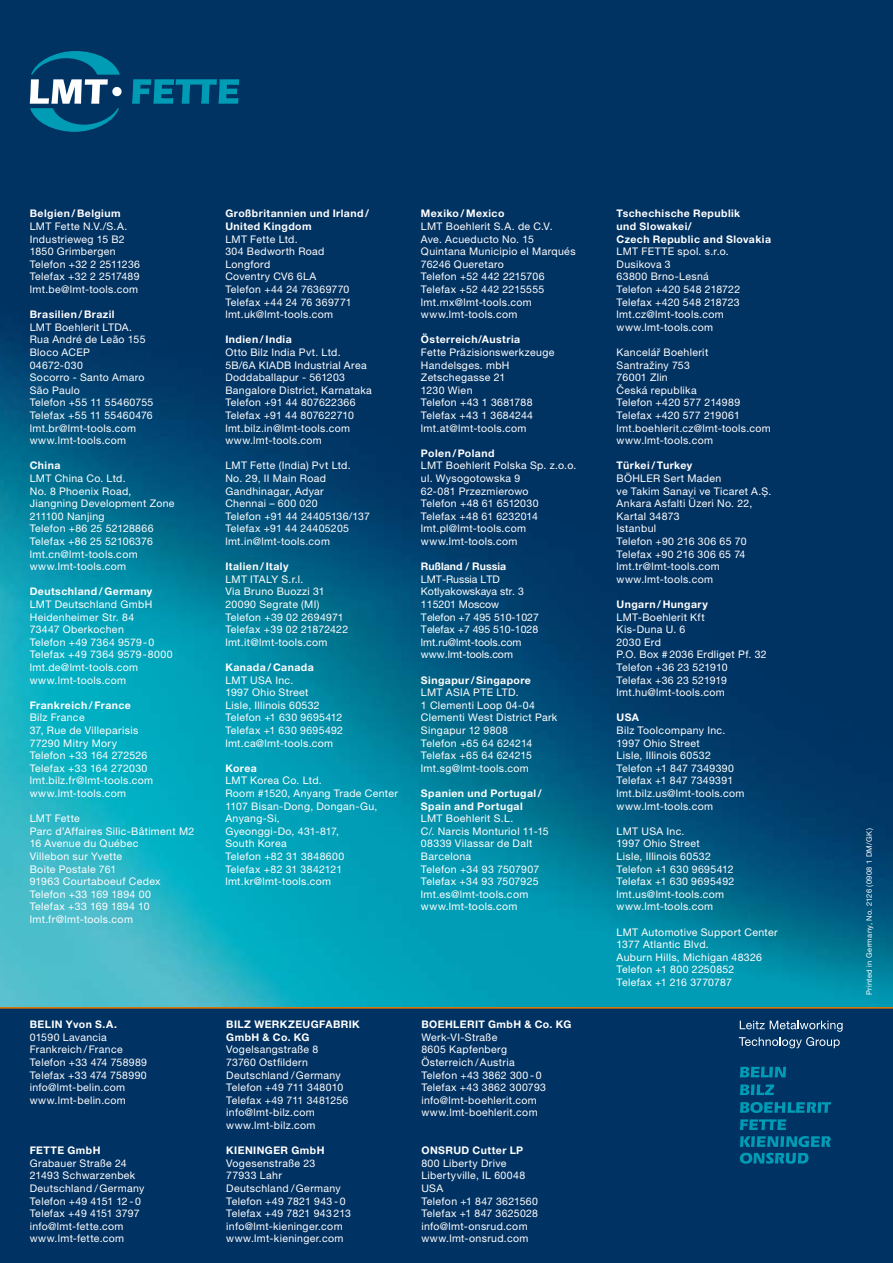
<style>
.page{position:relative;width:893px;height:1263px;background:#fff}
.page>*{position:absolute;margin:0;border:0;box-sizing:border-box;transform-origin:0 0}
.t1{font:10.5px/12.6px "Helvetica Neue LT Pro";letter-spacing:.03em;color:#fff}
.t2{font:700 10.5px/12.6px "Helvetica Neue LT Pro";letter-spacing:.04em;color:#fff}
.t3{font:10.5px/12.6px "Helvetica Neue LT Pro";color:#fff}
.t4{font:700 10.5px "Helvetica Neue LT Pro";color:#fff}
.t5{font:7.5px "Helvetica Neue LT Pro";letter-spacing:.05em;color:#fff}
</style>
<div class="page">
<img style="left:0;top:0;width:893px;height:1007px">
<div style="left:0;top:1008px;width:893px;height:255px;background:#003263"></div>
<hr style="left:0;top:1007px;width:893px;height:1px;background:#ef7c00">
<svg style="left:740px;top:1067px;width:46px;height:10px"></svg>
<svg style="left:740px;top:1084px;width:34px;height:11px"></svg>
<svg style="left:740px;top:1102px;width:91px;height:11px"></svg>
<svg style="left:740px;top:1119px;width:46px;height:11px"></svg>
<svg style="left:740px;top:1136px;width:91px;height:11px"></svg>
<svg style="left:740px;top:1153px;width:68px;height:11px"></svg>
<svg style="left:739px;top:1020px;width:104px;height:28px"></svg>
<svg style="left:30px;top:51px;width:90px;height:81px;background:#27688b"></svg>
<svg style="left:132px;top:79px;width:107px;height:25px;background:#006e91"></svg>
<p class="t2" style="left:30px;top:207px;width:92px">Belgien / Belgium</p>
<p class="t1" style="left:30px;top:220px;width:112px">LMT Fette N.V./S.A.<br>Industrieweg 15 B2<br>1850 Grimbergen<br>Telefon +32 2 2511236<br>Telefax +32 2 2517489 lmt.be@lmt-tools.com</p>
<p class="t2" style="left:30px;top:308px;width:86px">Brasilien / Brazil</p>
<p class="t1" style="left:30px;top:321px;width:125px">LMT Boehlerit LTDA.<br>Rua André de Leão 155<br>Bloco ACEP<br>04672-030<br>Socorro - Santo Amaro<br>São Paulo<br>Telefon +55 11 55460755<br>Telefax +55 11 55460476 lmt.br@lmt-tools.com www.lmt-tools.com</p>
<p class="t2" style="left:30px;top:459px;width:32px">China</p>
<p class="t1" style="left:30px;top:472px;width:146px">LMT China Co. Ltd.<br>No. 8 Phoenix Road,<br>Jiangning Development Zone<br>211100 Nanjing<br>Telefon +86 25 52128866<br>Telefax +86 25 52106376 lmt.cn@lmt-tools.com www.lmt-tools.com</p>
<p class="t2" style="left:30px;top:585px;width:124px">Deutschland / Germany</p>
<p class="t1" style="left:30px;top:598px;width:144px">LMT Deutschland GmbH<br>Heidenheimer Str. 84<br>73447 Oberkochen<br>Telefon +49 7364 9579-0<br>Telefax +49 7364 9579-8000 lmt.de@lmt-tools.com www.lmt-tools.com</p>
<p class="t2" style="left:30px;top:698px;width:103px">Frankreich/ France</p>
<p class="t1" style="left:30px;top:711px;width:125px">Bilz France<br>37, Rue de Villeparisis<br>77290 Mitry Mory<br>Telefon +33 164 272526<br>Telefax +33 164 272030 lmt.bilz.fr@lmt-tools.com www.lmt-tools.com</p>
<p class="t1" style="left:30px;top:812px;width:166px">LMT Fette<br>Parc d’Affaires Silic-Bâtiment M2<br>16 Avenue du Québec<br>Villebon sur Yvette<br>Boite Postale 761<br>91963 Courtaboeuf Cedex<br>Telefon +33 169 1894 00<br>Telefax +33 169 1894 10 lmt.fr@lmt-tools.com</p>
<p class="t2" style="left:225px;top:207px;width:145px">Großbritannien und Irland /<br>United Kingdom</p>
<p class="t1" style="left:225px;top:232px;width:128px">LMT Fette Ltd.<br>304 Bedworth Road<br>Longford<br>Coventry CV6 6LA<br>Telefon +44 24 76369770<br>Telefax +44 24 76 369771 lmt.uk@lmt-tools.com</p>
<p class="t2" style="left:225px;top:333px;width:68px">Indien /India</p>
<p class="t1" style="left:225px;top:346px;width:148px">Otto Bilz India Pvt. Ltd.<br>5B/6A KIADB Industrial Area<br>Doddaballapur - 561203<br>Bangalore District, Karnataka<br>Telefon +91 44 807622366<br>Telefax +91 44 807622710 lmt.bilz.in@lmt-tools.com www.lmt-tools.com</p>
<p class="t1" style="left:225px;top:459px;width:146px">LMT Fette (India) Pvt Ltd.<br>No. 29, II Main Road<br>Gandhinagar, Adyar<br>Chennai – 600 020<br>Telefon +91 44 24405136/137<br>Telefax +91 44 24405205 lmt.in@lmt-tools.com</p>
<p class="t2" style="left:225px;top:560px;width:65px">Italien /Italy</p>
<p class="t1" style="left:225px;top:573px;width:124px">LMT ITALY S.r.l.<br>Via Bruno Buozzi 31<br>20090 Segrate (MI)<br>Telefon +39 02 2694971<br>Telefax +39 02 21872422 lmt.it@lmt-tools.com</p>
<p class="t2" style="left:225px;top:661px;width:90px">Kanada / Canada</p>
<p class="t1" style="left:225px;top:673px;width:119px">LMT USA Inc.<br>1997 Ohio Street<br>Lisle, Illinois 60532<br>Telefon +1 630 9695412<br>Telefax +1 630 9695492 lmt.ca@lmt-tools.com</p>
<p class="t2" style="left:225px;top:761px;width:33px">Korea</p>
<p class="t1" style="left:225px;top:774px;width:174px">LMT Korea Co. Ltd.<br>Room #1520, Anyang Trade Center<br>1107 Bisan-Dong, Dongan-Gu,<br>Anyang-Si,<br>Gyeonggi-Do, 431-817,<br>South Korea<br>Telefon +82 31 3848600<br>Telefax +82 31 3842121 lmt.kr@lmt-tools.com</p>
<p class="t2" style="left:421px;top:207px;width:85px">Mexiko / Mexico</p>
<p class="t1" style="left:421px;top:220px;width:156px">LMT Boehlerit S.A. de C.V.<br>Ave. Acueducto No. 15<br>Quintana Municipio el Marqués<br>76246 Queretaro<br>Telefon +52 442 2215706<br>Telefax +52 442 2215555 lmt.mx@lmt-tools.com www.lmt-tools.com</p>
<p class="t2" style="left:421px;top:333px;width:101px">Österreich/Austria</p>
<p class="t1" style="left:421px;top:346px;width:135px">Fette Präzisionswerkzeuge<br>Handelsges. mbH<br>Zetschegasse 21<br>1230 Wien<br>Telefon +43 1 3681788<br>Telefax +43 1 3684244 lmt.at@lmt-tools.com</p>
<p class="t2" style="left:421px;top:446px;width:75px">Polen /Poland</p>
<p class="t1" style="left:421px;top:459px;width:157px">LMT Boehlerit Polska Sp. z.o.o. ul. Wysogotowska 9<br>62-081 Przezmierowo<br>Telefon +48 61 6512030<br>Telefax +48 61 6232014 lmt.pl@lmt-tools.com www.lmt-tools.com</p>
<p class="t4" style="left:421px;top:560px;width:87px">Rußland / Russia</p>
<p class="t3" style="left:421px;top:573px;width:119px">LMT-Russia LTD<br>Kotlyakowskaya str. 3<br>115201 Moscow<br>Telefon +7 495 510-1027<br>Telefax +7 495 510-1028 lmt.ru@lmt-tools.com www.lmt-tools.com</p>
<p class="t2" style="left:421px;top:673px;width:111px">Singapur/Singapore</p>
<p class="t1" style="left:421px;top:686px;width:138px">LMT ASIA PTE LTD.<br>1 Clementi Loop 04-04<br>Clementi West District Park<br>Singapur 12 9808<br>Telefon +65 64 624214<br>Telefax +65 64 624215 lmt.sg@lmt-tools.com</p>
<p class="t2" style="left:421px;top:787px;width:122px">Spanien und Portugal/<br>Spain and Portugal</p>
<p class="t1" style="left:421px;top:812px;width:129px">LMT Boehlerit S.L.<br>C/. Narcis Monturiol 11-15<br>08339 Vilassar de Dalt<br>Barcelona<br>Telefon +34 93 7507907<br>Telefax +34 93 7507925 lmt.es@lmt-tools.com www.lmt-tools.com</p>
<p class="t2" style="left:30px;top:1018px;width:89px">BELIN Yvon S.A.</p>
<p class="t1" style="left:30px;top:1030px;width:119px">01590 Lavancia<br>Frankreich / France<br>Telefon +33 474 758989<br>Telefax +33 474 758990 info@lmt-belin.com www.lmt-belin.com</p>
<p class="t2" style="left:30px;top:1144px;width:72px">FETTE GmbH</p>
<p class="t1" style="left:30px;top:1156px;width:116px">Grabauer Straße 24<br>21493 Schwarzenbek<br>Deutschland /Germany<br>Telefon +49 4151 12 - 0<br>Telefax +49 4151 3797 info@lmt-fette.com www.lmt-fette.com</p>
<p class="t2" style="left:226px;top:1018px;width:135px">BILZ WERKZEUGFABRIK<br>GmbH &amp; Co. KG</p>
<p class="t1" style="left:226px;top:1043px;width:124px">Vogelsangstraße 8<br>73760 Ostfildern<br>Deutschland /Germany<br>Telefon +49 711 348010<br>Telefax +49 711 3481256 info@lmt-bilz.com www.lmt-bilz.com</p>
<p class="t2" style="left:226px;top:1144px;width:100px">KIENINGER GmbH</p>
<p class="t1" style="left:226px;top:1156px;width:126px">Vogesenstraße 23<br>77933 Lahr<br>Deutschland /Germany<br>Telefon +49 7821 943 - 0<br>Telefax +49 7821 943 213 info@lmt-kieninger.com www.lmt-kieninger.com</p>
<p class="t2" style="left:421px;top:1018px;width:151px">BOEHLERIT GmbH &amp; Co. KG</p>
<p class="t1" style="left:421px;top:1030px;width:126px">Werk-VI-Straße<br>8605 Kapfenberg<br>Österreich /Austria<br>Telefon +43 3862 300 - 0<br>Telefax +43 3862 300793 info@lmt-boehlerit.com www.lmt-boehlerit.com</p>
<p class="t2" style="left:421px;top:1144px;width:103px">ONSRUD Cutter LP</p>
<p class="t1" style="left:421px;top:1156px;width:118px">800 Liberty Drive<br>Libertyville, IL 60048<br>USA<br>Telefon +1 847 3621560<br>Telefax +1 847 3625028 info@lmt-onsrud.com www.lmt-onsrud.com</p>
<p class="t2" style="left:617px;top:207px;width:156px">Tschechische Republik<br>und Slowakei/<br>Czech Republic and Slovakia</p>
<p class="t1" style="left:617px;top:245px;width:125px">LMT FETTE spol. s.r.o.<br>Dusikova 3<br>63800 Brno-Lesná<br>Telefon +420 548 218722<br>Telefax +420 548 218723 lmt.cz@lmt-tools.com www.lmt-tools.com</p>
<p class="t1" style="left:617px;top:346px;width:156px">Kancelář Boehlerit<br>Santražiny 753<br>76001 Zlin<br>Česká republika<br>Telefon +420 577 214989<br>Telefax +420 577 219061 lmt.boehlerit.cz@lmt-tools.com www.lmt-tools.com</p>
<p class="t2" style="left:617px;top:459px;width:77px">Türkei/ Turkey</p>
<p class="t1" style="left:617px;top:472px;width:156px">BÖHLER Sert Maden<br>ve Takim Sanayi ve Ticaret A.Ş.<br>Ankara Asfalti Üzeri No. 22,<br>Kartal 34873<br>Istanbul<br>Telefon +90 216 306 65 70<br>Telefax +90 216 306 65 74 lmt.tr@lmt-tools.com www.lmt-tools.com</p>
<p class="t2" style="left:617px;top:598px;width:93px">Ungarn / Hungary</p>
<p class="t1" style="left:617px;top:610px;width:152px">LMT-Boehlerit Kft<br>Kis-Duna U. 6<br>2030 Erd<br>P.O. Box # 2036 Erdliget Pf. 32<br>Telefon +36 23 521910<br>Telefax +36 23 521919 lmt.hu@lmt-tools.com</p>
<p class="t2" style="left:617px;top:711px;width:24px">USA</p>
<p class="t1" style="left:617px;top:724px;width:129px">Bilz Toolcompany Inc.<br>1997 Ohio Street<br>Lisle, Illinois 60532<br>Telefon +1 847 7349390<br>Telefax +1 847 7349391 lmt.bilz.us@lmt-tools.com www.lmt-tools.com</p>
<p class="t1" style="left:617px;top:825px;width:119px">LMT USA Inc.<br>1997 Ohio Street<br>Lisle, Illinois 60532<br>Telefon +1 630 9695412<br>Telefax +1 630 9695492 lmt.us@lmt-tools.com www.lmt-tools.com</p>
<p class="t1" style="left:617px;top:925px;width:162px">LMT Automotive Support Center<br>1377 Atlantic Blvd.<br>Auburn Hills, Michigan 48326<br>Telefon +1 800 2250852<br>Telefax +1 216 3770787</p>
<p class="t5" style="left:865px;top:995px;width:168px;rotate:-90deg">Printed in Germany, No. 2126 (0908 1 DM/GK)</p>
</div>
